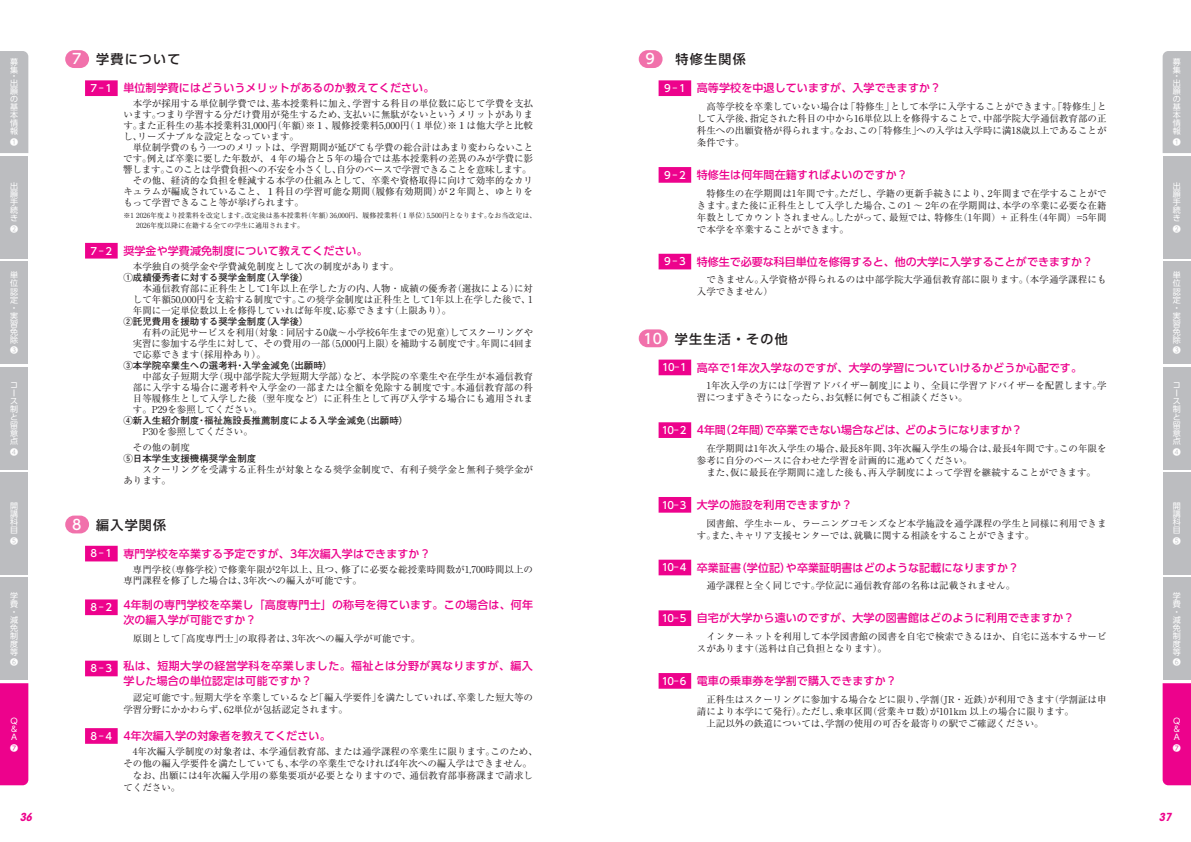
<style>
.page{position:relative;width:1191px;height:842px;background:#fff}
.page>*{position:absolute;margin:0;border:0;box-sizing:border-box;transform-origin:0 0}
.t1{font:500 14px "UD Shin Go Pr 6 N";color:#fff}
.t2{font:500 13px "UD Shin Go Pr 6 N";letter-spacing:.1em;color:#231f20}
.t3{font:500 11px/15px "UD Shin Go Pr 6 N";letter-spacing:.01em;color:#ed028c}
.t4{font:500 11px/15px "UD Shin Go Pr 6 N";letter-spacing:.035em;color:#ed028c}
.t5{font:500 11px "UD Shin Go Pr 6 N";letter-spacing:-.015em;color:#ed028c}
.t6{font:italic 700 condensed 11px "ITC Avant Garde Std";color:#ed028c}
.t7{font:9.5px/12px "Ryumin Pr 6 N";color:#231f20}
.t8{font:700 9.5px "Futo Go B101 Pr 6 N";color:#231f20}
.t9{font:8px/8px "UD Shin Go Pr 6 N";color:#fff}
.t10{font:7px/10px "Ryumin Pr 6 N";color:#231f20}
.s1{font-size:14px;color:#fff}
.s2{font-size:10px;color:#fff}
</style>
<div class="page">
<div style="left:0;top:51px;width:28px;height:102px;background:#bcbdc0"></div>
<div style="left:0;top:156px;width:28px;height:102px;background:#bcbdc0"></div>
<div style="left:0;top:262px;width:28px;height:102px;background:#bcbdc0"></div>
<div style="left:0;top:367px;width:28px;height:102px;background:#bcbdc0"></div>
<div style="left:0;top:472px;width:28px;height:102px;background:#bcbdc0"></div>
<div style="left:0;top:578px;width:28px;height:102px;background:#bcbdc0"></div>
<div style="left:0;top:683px;width:28px;height:102px;background:#ed028c"></div>
<div style="left:1162px;top:51px;width:29px;height:102px;background:#bcbdc0"></div>
<div style="left:1162px;top:156px;width:29px;height:102px;background:#bcbdc0"></div>
<div style="left:1162px;top:262px;width:29px;height:102px;background:#bcbdc0"></div>
<div style="left:1162px;top:367px;width:29px;height:102px;background:#bcbdc0"></div>
<div style="left:1162px;top:472px;width:29px;height:102px;background:#bcbdc0"></div>
<div style="left:1162px;top:578px;width:29px;height:102px;background:#bcbdc0"></div>
<div style="left:1162px;top:683px;width:29px;height:102px;background:#ed028c"></div>
<div style="left:639px;top:50px;width:23px;height:18px;background:#f171ab;border-radius:9px"></div>
<svg style="left:658px;top:80px;width:33px;height:189px"></svg>
<div style="left:639px;top:329px;width:29px;height:18px;background:#f171ab;border-radius:9px"></div>
<svg style="left:658px;top:360px;width:33px;height:329px"></svg>
<div style="left:65px;top:50px;width:24px;height:18px;background:#f171ab;border-radius:9px"></div>
<svg style="left:85px;top:80px;width:33px;height:179px"></svg>
<div style="left:65px;top:516px;width:24px;height:17px;background:#f171ab;border-radius:9px"></div>
<svg style="left:85px;top:546px;width:33px;height:198px"></svg>
<p class="t9" style="left:10px;top:58px;width:9px">募集</p>
<p class="t9" style="left:10px;top:72px;width:9px;line-height:7px">・出</p>
<p class="t9" style="left:10px;top:87px;width:9px;text-align:justify">願の基本情報</p>
<p class="t9" style="left:10px;top:138px;width:9px">❶</p>
<p class="t9" style="left:10px;top:182px;width:9px;text-align:justify">出願手続き</p>
<p class="t9" style="left:10px;top:225px;width:9px">❷</p>
<p class="t9" style="left:10px;top:271px;width:9px">単位認定・実習免除</p>
<p class="t9" style="left:10px;top:346px;width:9px">❸</p>
<p class="t9" style="left:10px;top:381px;width:9px">コース制と留意点</p>
<p class="t9" style="left:10px;top:447px;width:9px">❹</p>
<p class="t9" style="left:10px;top:502px;width:9px;text-align:justify">開講科目</p>
<p class="t9" style="left:10px;top:537px;width:9px">❺</p>
<p class="t9" style="left:10px;top:591px;width:9px">学費・減免制度等</p>
<p class="t9" style="left:10px;top:658px;width:9px">❻</p>
<p class="t9" style="left:10px;top:716px;width:9px;text-align:justify">Ｑ＆Ａ</p>
<p class="t9" style="left:10px;top:743px;width:9px">❼</p>
<h2 class="t2" style="left:70px;top:49px;width:112px"><span class="s1">７</span> 学費について</h2>
<p class="t3" style="left:89px;top:80px;width:347px"><span class="s2">７－１</span> 単位制学費にはどういうメリットがあるのか教えてください。</p>
<p class="t7" style="left:123px;top:98px;width:411px;line-height:11px">　本学が採用する単位制学費では、基本授業料に加え、学習する科目の単位数に応じて学費を支払います。つまり学習する分だけ費用が発生するため、支払いに無駄がないというメリットがあります。また正科生の基本授業料31,000円（年額）※１、履修授業料5,000円（１単位）※１は他大学と比較し､リーズナブルな設定となっています。<br>　単位制学費のもう一つのメリットは、学習期間が延びても学費の総合計はあまり変わらないことです。例えば卒業に要した年数が、４年の場合と５年の場合では基本授業料の差異のみが学費に影響します。このことは学費負担への不安を小さくし、自分のペースで学習できることを意味します。　その他、経済的な負担を軽減する本学の仕組みとして、卒業や資格取得に向けて効率的なカリキュラムが編成されていること、１科目の学習可能な期間（履修有効期間）が２年間と、ゆとりをもって学習できること等が挙げられます。</p>
<p class="t10" style="left:136px;top:210px;width:402px;text-indent:-13px">※1 2026年度より授業料を改定します。改定後は基本授業料（年額）36,000円、履修授業料（１単位）5,500円となります。なお当改定は、<br>2026年度以降に在籍する全ての学生に適用されます。</p>
<p class="t3" style="left:89px;top:243px;width:280px"><span class="s2">７－２</span> 奨学金や学費減免制度について教えてください。</p>
<p class="t7" style="left:123px;top:260px;width:277px">　本学独自の奨学金や学費減免制度として次の制度があります。</p>
<p class="t8" style="left:123px;top:270px;width:187px">①成績優秀者に対する奨学金制度（入学後）</p>
<p class="t7" style="left:133px;top:282px;width:402px;line-height:11px;text-align:justify">　本通信教育部に正科生として1年以上在学した方の内、人物・成績の優秀者（選抜による）に対して年額50,000円を支給する制度です。この奨学金制度は正科生として1年以上在学した後で、1年間に一定単位数以上を修得していれば毎年度、応募できます（上限あり）。</p>
<p class="t8" style="left:123px;top:314px;width:187px">②託児費用を援助する奨学金制度（入学後）</p>
<p class="t7" style="left:133px;top:326px;width:402px;line-height:11px;text-align:justify">　有料の託児サービスを利用（対象：同居する0歳〜小学校6年生までの児童）してスクーリングや実習に参加する学生に対して、その費用の一部（5,000円上限）を補助する制度です。年間に4回まで応募できます（採用枠あり）。</p>
<p class="t8" style="left:123px;top:358px;width:211px">③本学院卒業生への選考料・入学金減免（出願時）</p>
<p class="t7" style="left:133px;top:370px;width:402px;line-height:11px;text-align:justify">　中部女子短期大学（現中部学院大学短期大学部）など、本学院の卒業生や在学生が本通信教育部に入学する場合に選考料や入学金の一部または全額を免除する制度です。本通信教育部の科目等履修生として入学した後（翌年度など）に正科生として再び入学する場合にも適用されます。P29を参照してください。</p>
<p class="t8" style="left:123px;top:413px;width:287px">④新入生紹介制度・福祉施設長推薦制度による入学金減免（出願時）</p>
<p class="t7" style="left:123px;top:422px;width:131px;line-height:16.7px">　　P30を参照してください。　その他の制度</p>
<p class="t8" style="left:123px;top:451px;width:135px">⑤日本学生支援機構奨学金制度</p>
<p class="t7" style="left:123px;top:464px;width:411px;line-height:11px">　　スクーリングを受講する正科生が対象となる奨学金制度で、有利子奨学金と無利子奨学金があります。</p>
<h2 class="t2" style="left:70px;top:514px;width:98px"><span class="s1">８</span> 編入学関係</h2>
<p class="t3" style="left:89px;top:546px;width:343px"><span class="s2">８－１</span> 専門学校を卒業する予定ですが、3年次編入学はできますか？</p>
<p class="t7" style="left:123px;top:563px;width:411px;line-height:11.5px">　専門学校（専修学校）で修業年限が2年以上、且つ、修了に必要な総授業時間数が1,700時間以上の専門課程を修了した場合は、3年次への編入が可能です。</p>
<p class="t3" style="left:123px;top:597px;width:411px;text-indent:-34px"><sub>８－２</sub> 4年制の専門学校を卒業し「高度専門士」の称号を得ています。この場合は、何年次の編入学が可能ですか？</p>
<p class="t7" style="left:123px;top:632px;width:298px">　原則として「高度専門士」の取得者は、3年次への編入学が可能です。</p>
<p class="t4" style="left:123px;top:658px;width:411px;text-indent:-34px"><sub>８－３</sub> 私は、短期大学の経営学科を卒業しました。福祉とは分野が異なりますが、編入学した場合の単位認定は可能ですか？</p>
<p class="t7" style="left:123px;top:691px;width:411px">　認定可能です。短期大学を卒業しているなど「編入学要件」を満たしていれば、卒業した短大等の学習分野にかかわらず、62単位が包括認定されます。</p>
<p class="t3" style="left:89px;top:728px;width:243px"><span class="s2">８－４</span> 4年次編入学の対象者を教えてください。</p>
<p class="t7" style="left:123px;top:745px;width:416px">　4年次編入学制度の対象者は、本学通信教育部、または通学課程の卒業生に限ります。このため、その他の編入学要件を満たしていても、本学の卒業生でなければ4年次への編入学はできません。　なお、出願には4年次編入学用の募集要項が必要となりますので、通信教育部事務課まで請求してください。</p>
<h1 class="t1" style="left:643px;top:48px;width:15px">９</h1>
<h2 class="t2" style="left:675px;top:49px;width:72px">特修生関係</h2>
<p class="t3" style="left:662px;top:80px;width:280px"><span class="s2">９－１</span> 高等学校を中退していますが、入学できますか？</p>
<p class="t7" style="left:697px;top:100px;width:411px;text-align:justify">　高等学校を卒業していない場合は「特修生」として本学に入学することができます。「特修生」として入学後、指定された科目の中から16単位以上を修得することで、中部学院大学通信教育部の正科生への出願資格が得られます。なお、この「特修生」への入学は入学時に満18歳以上であることが条件です。</p>
<p class="t3" style="left:662px;top:167px;width:247px"><span class="s2">９－２</span> 特修生は何年間在籍すればよいのですか？</p>
<p class="t7" style="left:697px;top:187px;width:411px;text-align:justify">　特修生の在学期間は1年間です。ただし、学籍の更新手続きにより、2年間まで在学することができます。また後に正科生として入学した場合、この1 〜 2年の在学期間は、本学の卒業に必要な在籍年数としてカウントされません。したがって、最短では、特修生（1年間）+ 正科生（4年間）=5年間で本学を卒業することができます。</p>
<p class="t3" style="left:662px;top:254px;width:432px"><span class="s2">９－３</span> 特修生で必要な科目単位を修得すると、他の大学に入学することができますか？</p>
<p class="t7" style="left:697px;top:273px;width:411px">　できません。入学資格が得られるのは中部学院大学通信教育部に限ります。（本学通学課程にも入学できません）</p>
<h2 class="t2" style="left:643px;top:328px;width:146px"><span class="s1">10</span> 学生生活・その他</h2>
<p class="t3" style="left:662px;top:360px;width:421px"><span class="s2">10－１</span> 高卒で1年次入学なのですが、大学の学習についていけるかどうか心配です。</p>
<p class="t7" style="left:697px;top:379px;width:411px">　1年次入学の方には「学習アドバイザー制度」により、全員に学習アドバイザーを配置します。学習につまずきそうになったら、お気軽に何でもご相談ください。</p>
<p class="t5" style="left:662px;top:421px;width:362px"><span class="s2">10－２</span> 4年間（2年間）で卒業できない場合などは、どのようになりますか？</p>
<p class="t7" style="left:697px;top:442px;width:411px">　在学期間は1年次入学生の場合、最長8年間、3年次編入学生の場合は、最長4年間です。この年限を参考に自分のペースに合わせた学習を計画的に進めてください。<br>　また、仮に最長在学期間に達した後も、再入学制度によって学習を継続することができます。</p>
<p class="t3" style="left:662px;top:497px;width:192px"><span class="s2">10－３</span> 大学の施設を利用できますか？</p>
<p class="t7" style="left:697px;top:517px;width:411px">　図書館、学生ホール、ラーニングコモンズなど本学施設を通学課程の学生と同様に利用できます。また、キャリア支援センターでは、就職に関する相談をすることができます。</p>
<p class="t3" style="left:662px;top:560px;width:359px"><span class="s2">10－４</span> 卒業証書（学位記）や卒業証明書はどのような記載になりますか？</p>
<p class="t7" style="left:697px;top:579px;width:320px">　通学課程と全く同じです。学位記に通信教育部の名称は記載されません。</p>
<p class="t3" style="left:662px;top:610px;width:414px"><span class="s2">10－５</span> 自宅が大学から遠いのですが、大学の図書館はどのように利用できますか？</p>
<p class="t7" style="left:697px;top:630px;width:411px">　インターネットを利用して本学図書館の図書を自宅で検索できるほか、自宅に送本するサービスがあります（送料は自己負担となります）。</p>
<p class="t3" style="left:662px;top:673px;width:236px"><span class="s2">10－６</span> 電車の乗車券を学割で購入できますか？</p>
<p class="t7" style="left:697px;top:693px;width:411px">　正科生はスクーリングに参加する場合などに限り、学割（JR・近鉄）が利用できます（学割証は申請により本学にて発行）。ただし、乗車区間（営業キロ数）が101km 以上の場合に限ります。<br>　上記以外の鉄道については、学割の使用の可否を最寄りの駅でご確認ください。</p>
<p class="t9" style="left:1172px;top:58px;width:9px">募集</p>
<p class="t9" style="left:1172px;top:72px;width:9px;line-height:7px">・出</p>
<p class="t9" style="left:1172px;top:87px;width:9px;text-align:justify">願の基本情報</p>
<p class="t9" style="left:1172px;top:138px;width:9px">❶</p>
<p class="t9" style="left:1172px;top:182px;width:9px;text-align:justify">出願手続き</p>
<p class="t9" style="left:1172px;top:225px;width:9px">❷</p>
<p class="t9" style="left:1172px;top:271px;width:9px">単位認定・実習免除</p>
<p class="t9" style="left:1172px;top:346px;width:9px">❸</p>
<p class="t9" style="left:1172px;top:381px;width:9px">コース制と留意点</p>
<p class="t9" style="left:1172px;top:447px;width:9px">❹</p>
<p class="t9" style="left:1172px;top:502px;width:9px;text-align:justify">開講科目</p>
<p class="t9" style="left:1172px;top:537px;width:9px">❺</p>
<p class="t9" style="left:1172px;top:591px;width:9px">学費・減免制度等</p>
<p class="t9" style="left:1172px;top:658px;width:9px">❻</p>
<p class="t9" style="left:1172px;top:716px;width:9px;text-align:justify">Ｑ＆Ａ</p>
<p class="t9" style="left:1172px;top:743px;width:9px">❼</p>
<p class="t6" style="left:20px;top:810px;width:14px">36</p>
<p class="t6" style="left:1158px;top:810px;width:14px">37</p>
</div>
